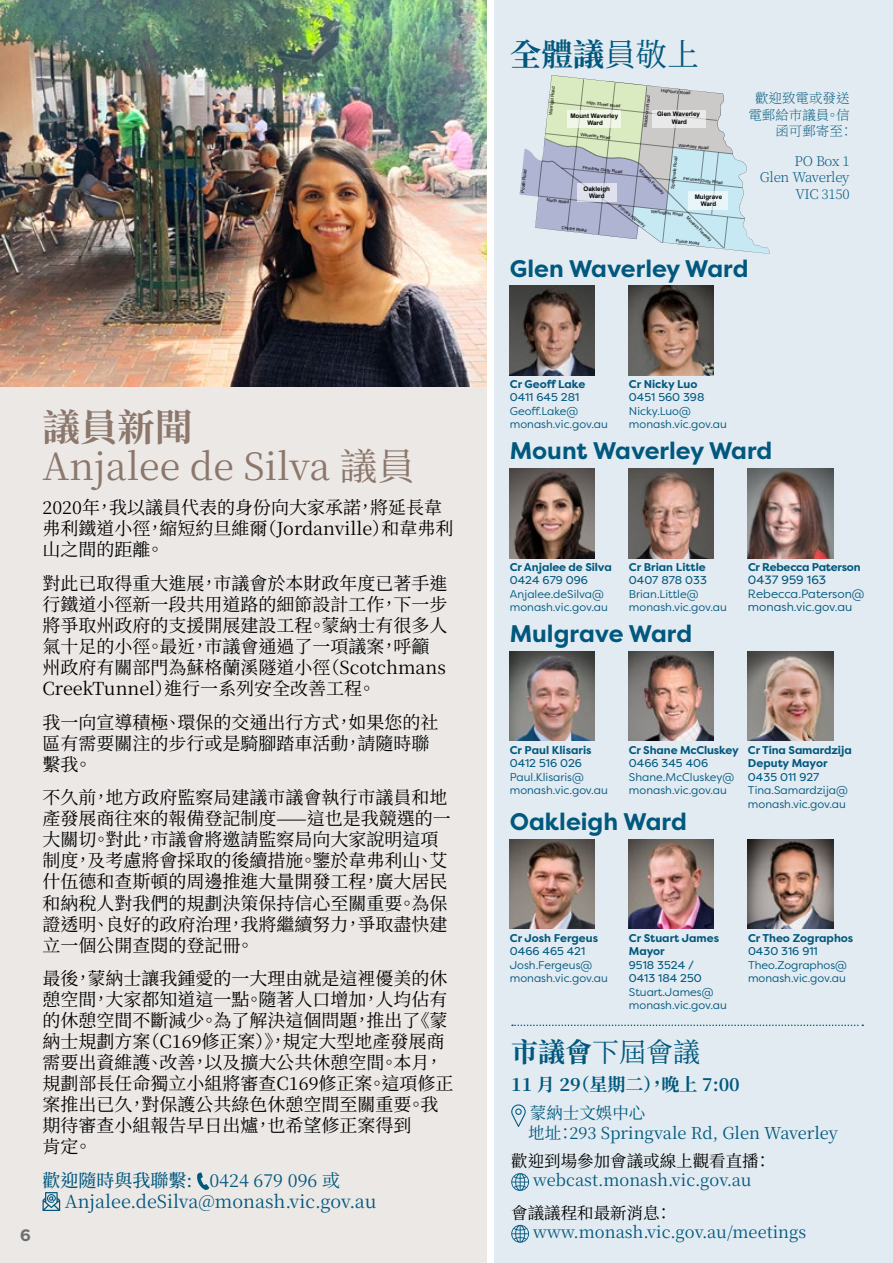
<style>
.page{position:relative;width:893px;height:1263px;background:#fff}
.page>*{position:absolute;margin:0;border:0;box-sizing:border-box;transform-origin:0 0}
.t1{font:37.5px "Source Han Serif TC";color:#8b776b}
.t2{font:700 37.5px "Source Han Serif TC";color:#8b776b}
.t3{font:700 31.5px "Source Han Serif TC";color:#00587e}
.t4{font:27px "Source Han Serif TC";color:#00587e}
.t5{font:700 24px "Filson Pro";color:#00587e}
.t6{font:18px/21px "Source Han Serif TC";color:#000}
.t7{font:18px/21px "Source Han Serif TC";color:#00587e}
.t8{font:700 18px "Source Han Serif TC";color:#00587e}
.t9{font:16.5px/19.5px "Source Han Serif TC";color:#00587e}
.t10{font:16.5px "Source Han Serif TC";color:#000}
.t11{font:700 16.5px "Filson Pro";color:#6d6e71}
.t12{font:200 13.5px/16.5px "Source Han Serif TC";letter-spacing:-.02em;color:#00587e;text-align:right}
.t13{font:200 13.5px/16.5px "Source Han Serif TC";color:#00587e;text-align:right}
.t14{font:12px/13.5px "Filson Pro";color:#00587e}
.t15{font:12px "Filson Pro";color:#00587e}
.t16{font:11.25px/13.5px "Filson Pro";color:#00587e}
.t17{font:700 11.25px/13.5px "Filson Pro";letter-spacing:-.005em;color:#00587e}
.t18{font:11.25px/13.5px "Filson Pro";color:#00587e}
.t19{font:700 6.3px/7.5px "Arial";color:#000;text-align:center}
.t20{font:4.5px "Arial";color:#000}
.s1{font-weight:500}
.s2{font-weight:400}
.s3{font-weight:700}
</style>
<div class="page">
<div style="left:0;top:0;width:486px;height:1263px;background:#ece8e6"></div>
<div style="left:495px;top:0;width:398px;height:1263px;background:#e2ebf1"></div>
<img style="left:629px;top:469px;width:85px;height:89px">
<img style="left:510px;top:840px;width:85px;height:89px">
<img style="left:510px;top:469px;width:85px;height:89px">
<img style="left:748px;top:651px;width:85px;height:90px">
<img style="left:629px;top:651px;width:85px;height:90px">
<img style="left:748px;top:469px;width:85px;height:89px">
<img style="left:510px;top:651px;width:85px;height:90px">
<img style="left:629px;top:840px;width:85px;height:89px">
<img style="left:629px;top:286px;width:85px;height:89px">
<img style="left:510px;top:286px;width:85px;height:89px">
<svg style="left:520px;top:75px;width:250px;height:179px"></svg>
<div style="left:567px;top:110px;width:54px;height:17px;background:#f0f7e6"></div>
<svg style="left:652px;top:110px;width:54px;height:17px"></svg>
<svg style="left:578px;top:183px;width:39px;height:18px"></svg>
<div style="left:689px;top:191px;width:39px;height:19px;background:#e8f6fa"></div>
<img style="left:748px;top:840px;width:85px;height:89px">
<svg style="left:511px;top:1104px;width:15px;height:23px"></svg>
<svg style="left:511px;top:1173px;width:18px;height:18px"></svg>
<svg style="left:511px;top:1225px;width:18px;height:18px"></svg>
<svg style="left:512px;top:1024px;width:351px;height:2px"></svg>
<svg style="left:197px;top:1172px;width:12px;height:18px"></svg>
<svg style="left:43px;top:1192px;width:17px;height:19px"></svg>
<img style="left:0;top:0;width:486px;height:387px">
<p class="t11" style="left:20px;top:1225px;width:12px">6</p>
<h1 class="t2" style="left:43px;top:406px;width:151px">議員新聞</h1>
<h1 class="t1" style="left:43px;top:445px;width:374px">Anjalee de Silva 議員</h1>
<p class="t6" style="left:43px;top:497px;width:412px">2020年，我以議員代表的身份向大家承諾，將延長韋弗利鐵道小徑，縮短約旦維爾（Jordanville）和韋弗利山之間的距離。</p>
<p class="t6" style="left:43px;top:573px;width:406px">對此已取得重大進展，市議會於本財政年度已著手進行鐵道小徑新一段共用道路的細節設計工作，下一步將爭取州政府的支援開展建設工程。蒙納士有很多人氣十足的小徑。最近，市議會通過了一項議案，呼籲州政府有關部門為蘇格蘭溪隧道小徑（Scotchmans<br>CreekTunnel）進行一系列安全改善工程。</p>
<p class="t6" style="left:43px;top:712px;width:397px">我一向宣導積極、環保的交通出行方式，如果您的社區有需要關注的步行或是騎腳踏車活動，請隨時聯繫我。</p>
<p class="t6" style="left:43px;top:788px;width:410px">不久前，地方政府監察局建議市議會執行市議員和地產發展商往來的報備登記制度——這也是我競選的一大關切。對此，市議會將邀請監察局向大家說明這項制度，及考慮將會採取的後續措施。鑒於韋弗利山、艾什伍德和查斯頓的周邊推進大量開發工程，廣大居民和納稅人對我們的規劃決策保持信心至關重要。為保證透明、良好的政府治理，我將繼續努力，爭取盡快建立一個公開查閱的登記冊。</p>
<p class="t6" style="left:43px;top:968px;width:413px">最後，蒙納士讓我鍾愛的一大理由就是這裡優美的休憩空間，大家都知道這一點。隨著人口增加，人均佔有的休憩空間不斷減少。為了解決這個問題，推出了《蒙納士規劃方案（C169修正案）》，規定大型地產發展商需要出資維護、改善，以及擴大公共休憩空間。本月，規劃部長任命獨立小組將審查C169修正案。這項修正案推出已久，對保護公共綠色休憩空間至關重要。我期待審查小組報告早日出爐，也希望修正案得到<br>肯定。</p>
<p class="t7" style="left:65px;top:1170px;width:313px;text-indent:-22px"><span class="s1">歡迎隨時與我聯繫:</span> 0424 679 096 或<br>Anjalee.deSilva@monash.vic.gov.au</p>
<h2 class="t3" style="left:510px;top:36px;width:190px">全體議<span class="s2">員敬上</span></h2>
<p class="t20" style="left:548px;top:114px;width:30px;rotate:-84deg">Warrigal Road</p>
<p class="t20" style="left:642px;top:127px;width:33px;rotate:-84deg">Blackburn Road</p>
<p class="t20" style="left:661px;top:87px;width:31px;rotate:6deg">Highbury Road</p>
<p class="t20" style="left:587px;top:100px;width:35px;rotate:6deg">High Street Road</p>
<p class="t19" style="left:570px;top:112px;width:49px">Mount Waverley<br>Ward</p>
<p class="t19" style="left:657px;top:111px;width:44px">Glen Waverley<br>Ward</p>
<p class="t20" style="left:520px;top:192px;width:25px;rotate:-84deg">Poath Road</p>
<p class="t20" style="left:581px;top:131px;width:32px;rotate:6deg">Waverley Road</p>
<p class="t20" style="left:679px;top:142px;width:32px;rotate:6deg">Waverley Road</p>
<p class="t20" style="left:670px;top:188px;width:34px;rotate:-84deg">Springvale Road</p>
<p class="t20" style="left:583px;top:165px;width:41px;rotate:6deg">Ferntree Gully Road</p>
<p class="t20" style="left:642px;top:168px;width:35px;rotate:44deg">Monash Freeway</p>
<p class="t20" style="left:684px;top:175px;width:41px;rotate:6deg">Ferntree Gully Road</p>
<p class="t19" style="left:584px;top:185px;width:28px">Oakleigh<br>Ward</p>
<p class="t19" style="left:695px;top:193px;width:29px">Mulgrave<br>Ward</p>
<p class="t20" style="left:547px;top:197px;width:24px;rotate:6deg">North Road</p>
<p class="t20" style="left:621px;top:204px;width:34px;rotate:37deg">Princes Highway</p>
<p class="t20" style="left:689px;top:215px;width:35px;rotate:44deg">Monash Freeway</p>
<p class="t20" style="left:651px;top:208px;width:34px;rotate:6deg">Wellington Road</p>
<p class="t20" style="left:562px;top:225px;width:27px;rotate:6deg">Centre Road</p>
<p class="t20" style="left:676px;top:238px;width:25px;rotate:6deg">Police Road</p>
<p class="t13" style="left:748px;top:90px;width:106px">歡迎致電或發送電郵給市議員。信函可郵寄至：</p>
<p class="t12" style="left:760px;top:153px;width:91px">PO Box 1<br>Glen Waverley<br>VIC 3150</p>
<h3 class="t5" style="left:510px;top:253px;width:240px">Glen Waverley Ward</h3>
<p class="t17" style="left:510px;top:377px;width:77px">Cr Geoff Lake</p>
<p class="t18" style="left:510px;top:390px;width:71px">0411 645 281</p>
<p class="t16" style="left:510px;top:404px;width:100px">Geoff.Lake@ monash.vic.gov.au</p>
<p class="t17" style="left:629px;top:377px;width:70px">Cr Nicky Luo</p>
<p class="t18" style="left:629px;top:390px;width:77px">0451 560 398</p>
<p class="t16" style="left:629px;top:404px;width:100px">Nicky.Luo@ monash.vic.gov.au</p>
<h3 class="t5" style="left:510px;top:435px;width:264px">Mount Waverley Ward</h3>
<p class="t17" style="left:510px;top:560px;width:103px">Cr Anjalee de Silva</p>
<p class="t18" style="left:510px;top:573px;width:80px">0424 679 096</p>
<p class="t16" style="left:510px;top:587px;width:100px">Anjalee.deSilva@ monash.vic.gov.au</p>
<p class="t17" style="left:629px;top:560px;width:78px">Cr Brian Little</p>
<p class="t18" style="left:629px;top:573px;width:79px">0407 878 033</p>
<p class="t16" style="left:629px;top:587px;width:100px">Brian.Little@ monash.vic.gov.au</p>
<h3 class="t5" style="left:510px;top:619px;width:184px">Mulgrave Ward</h3>
<p class="t17" style="left:748px;top:560px;width:114px">Cr Rebecca Paterson</p>
<p class="t15" style="left:748px;top:572px;width:80px">0437 959 163</p>
<p class="t14" style="left:748px;top:587px;width:118px">Rebecca.Paterson@ monash.vic.gov.au</p>
<p class="t17" style="left:510px;top:743px;width:83px">Cr Paul Klisaris</p>
<p class="t18" style="left:510px;top:756px;width:74px">0412 516 026</p>
<p class="t16" style="left:510px;top:769px;width:100px">Paul.Klisaris@ monash.vic.gov.au</p>
<p class="t17" style="left:629px;top:743px;width:111px">Cr Shane McCluskey</p>
<p class="t18" style="left:629px;top:756px;width:81px">0466 345 406</p>
<p class="t16" style="left:629px;top:769px;width:107px">Shane.McCluskey@ monash.vic.gov.au</p>
<h3 class="t5" style="left:510px;top:807px;width:178px">Oakleigh Ward</h3>
<p class="t17" style="left:748px;top:743px;width:105px">Cr Tina Samardzija<br>Deputy Mayor</p>
<p class="t18" style="left:748px;top:770px;width:73px">0435 011 927</p>
<p class="t16" style="left:748px;top:783px;width:101px">Tina.Samardzija@ monash.vic.gov.au</p>
<p class="t17" style="left:510px;top:931px;width:90px">Cr Josh Fergeus</p>
<p class="t18" style="left:510px;top:944px;width:77px">0466 465 421</p>
<p class="t16" style="left:510px;top:958px;width:100px">Josh.Fergeus@ monash.vic.gov.au</p>
<p class="t17" style="left:629px;top:931px;width:92px">Cr Stuart James<br>Mayor</p>
<p class="t18" style="left:629px;top:958px;width:74px">9518 3524 /<br>0413 184 250</p>
<p class="t16" style="left:629px;top:985px;width:100px">Stuart.James@ monash.vic.gov.au</p>
<p class="t17" style="left:748px;top:931px;width:107px">Cr Theo Zographos</p>
<p class="t18" style="left:748px;top:944px;width:71px">0430 316 911</p>
<p class="t16" style="left:748px;top:958px;width:101px">Theo.Zographos@ monash.vic.gov.au</p>
<h3 class="t4" style="left:511px;top:1037px;width:190px"><span class="s3">市議會</span>下屆會議</h3>
<p class="t8" style="left:511px;top:1075px;width:230px">11 月 29（星期二），晚上 7:00</p>
<p class="t9" style="left:528px;top:1104px;width:311px">蒙納士文娛中心<br>地址：293 Springvale Rd, Glen Waverley</p>
<p class="t10" style="left:511px;top:1151px;width:261px">歡迎到場參加會議或線上觀看直播：</p>
<p class="t9" style="left:533px;top:1171px;width:220px">webcast.monash.vic.gov.au</p>
<p class="t10" style="left:511px;top:1203px;width:162px">會議議程和最新消息：</p>
<p class="t9" style="left:533px;top:1223px;width:274px">www.monash.vic.gov.au/meetings</p>
</div>
